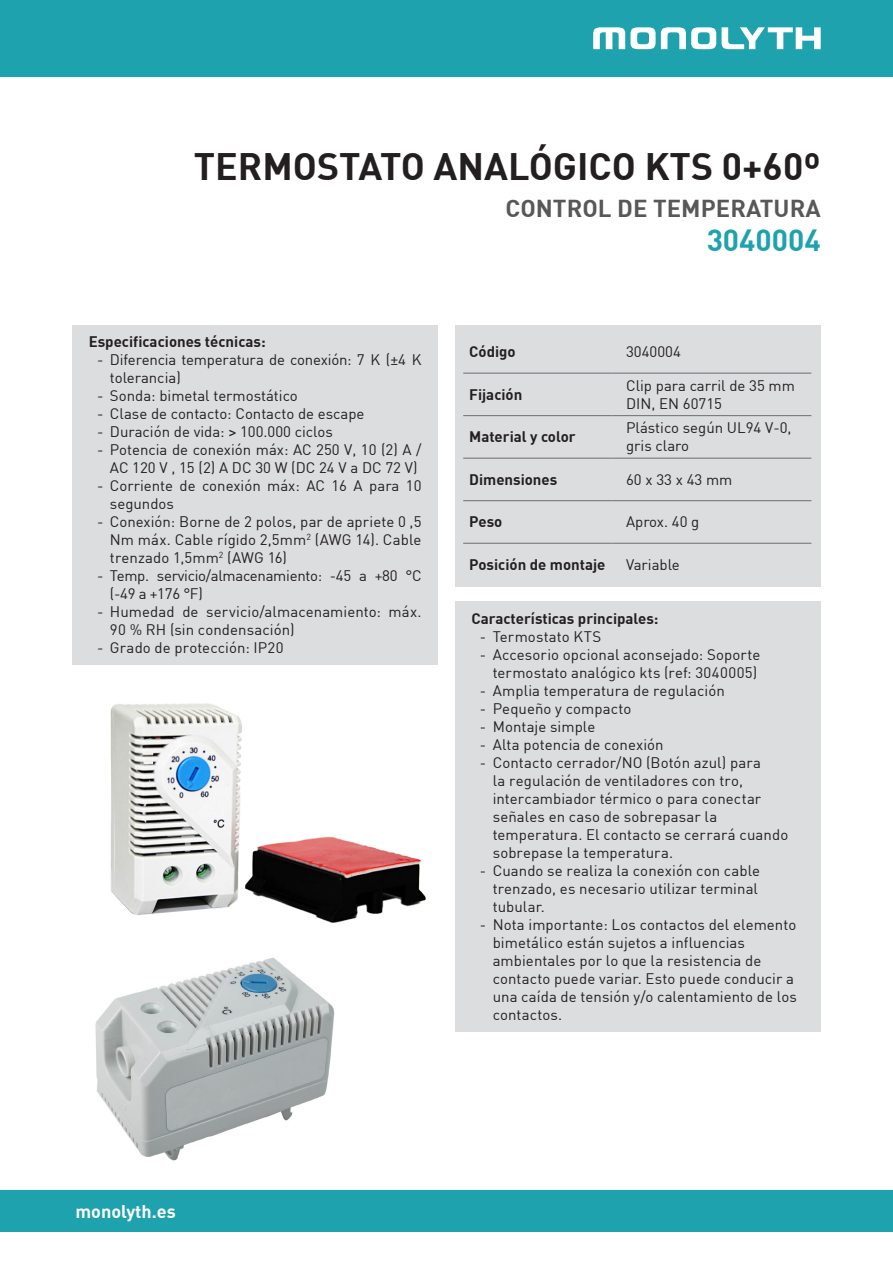
<style>
.page{position:relative;width:893px;height:1263px;background:#fff}
.page>*{position:absolute;margin:0;border:0;box-sizing:border-box;transform-origin:0 0}
.t1{font:700 37.5px "DIN";color:#231f20}
.t2{font:700 30px "DIN";color:#1ea2ae}
.t3{font:700 24px "DIN";color:#57585a}
.t4{font:700 18px "DIN";color:#fff}
.Estilo_de_párrafo_1{font:15px/18px "DIN";letter-spacing:.005em;color:#231f20}
.Estilo_de_párrafo_2{font:700 15px "DIN";color:#231f20}
.Estilo_de_párrafo_1-2{font:15px/18px "DIN";letter-spacing:-.02em;color:#231f20}
.Estilo_de_párrafo_1-3{font:15px/18px "DIN";letter-spacing:-.015em;color:#231f20}
.s1{font-family:"Roboto"}
</style>
<div class="page">
<div style="left:0;top:0;width:893px;height:77px;background:#1ea2ae"></div>
<svg style="left:593px;top:27px;width:123px;height:22px"></svg>
<svg style="left:722px;top:27px;width:99px;height:22px"></svg>
<div style="left:0;top:1191px;width:893px;height:41px;background:#1ea2ae"></div>
<div style="left:455px;top:325px;width:366px;height:262px;background:#dcdddf"></div>
<hr style="left:463px;top:373px;width:149px;height:1px;background:#6c6d70">
<hr style="left:612px;top:373px;width:199px;height:1px;background:#6c6d70">
<hr style="left:463px;top:415px;width:149px;height:1px;background:#6c6d70">
<hr style="left:612px;top:415px;width:199px;height:1px;background:#6c6d70">
<hr style="left:463px;top:458px;width:149px;height:1px;background:#6c6d70">
<hr style="left:612px;top:458px;width:199px;height:1px;background:#6c6d70">
<hr style="left:463px;top:500px;width:149px;height:1px;background:#6c6d70">
<hr style="left:612px;top:500px;width:199px;height:1px;background:#6c6d70">
<hr style="left:463px;top:543px;width:149px;height:1px;background:#6c6d70">
<hr style="left:612px;top:543px;width:199px;height:1px;background:#6c6d70">
<div style="left:455px;top:601px;width:366px;height:431px;background:#dcdddf"></div>
<div style="left:72px;top:325px;width:366px;height:340px;background:#dcdddf"></div>
<img style="left:95px;top:958px;width:240px;height:203px">
<img style="left:110px;top:703px;width:316px;height:220px">
<p class="t1" style="left:194px;top:142px;width:628px">TERMOSTATO ANALÓGICO KTS 0+60º</p>
<p class="t3" style="left:506px;top:193px;width:317px">CONTROL DE TEMPERATURA</p>
<p class="t2" style="left:707px;top:221px;width:116px">3040004</p>
<p class="Estilo_de_párrafo_2" style="left:89px;top:332px;width:178px">Especificaciones técnicas:</p>
<p class="Estilo_de_párrafo_1-3" style="left:110px;top:351px;width:313px;text-indent:-13px">- Diferencia temperatura de conexión: 7 K (±4 K tolerancia)</p>
<p class="Estilo_de_párrafo_1" style="left:97px;top:387px;width:202px">- Sonda: bimetal termostático</p>
<p class="Estilo_de_párrafo_1" style="left:97px;top:405px;width:269px">- Clase de contacto: Contacto de escape</p>
<p class="Estilo_de_párrafo_1" style="left:97px;top:423px;width:237px">- Duración de vida: <span class="s1">&gt;</span> 100.000 ciclos</p>
<p class="Estilo_de_párrafo_1" style="left:97px;top:441px;width:326px;text-align:center">- Potencia de conexión máx: AC 250 V, 10 (2) A /<br>AC 120 V , 15 (2) A DC 30 W (DC 24 V a DC 72 V)</p>
<p class="Estilo_de_párrafo_1" style="left:110px;top:477px;width:313px;text-indent:-13px">- Corriente de conexión máx: AC 16 A para 10 segundos</p>
<p class="Estilo_de_párrafo_1" style="left:110px;top:513px;width:313px;text-align:justify;text-indent:-13px">- Conexión: Borne de 2 polos, par de apriete 0 ,5<br>Nm máx. Cable rígido 2,5mm<sup>2</sup> (AWG 14). Cable trenzado 1,5mm<sup>2</sup> (AWG 16)</p>
<p class="Estilo_de_párrafo_1-2" style="left:110px;top:567px;width:313px;text-indent:-13px">- Temp. servicio/almacenamiento: -45 a +80 °C (-49 a +176 °F)</p>
<p class="Estilo_de_párrafo_1" style="left:110px;top:603px;width:313px;text-indent:-13px">- Humedad de servicio/almacenamiento: máx.<br>90 % RH (sin condensación)</p>
<p class="Estilo_de_párrafo_1" style="left:97px;top:639px;width:188px">- Grado de protección: IP20</p>
<p class="Estilo_de_párrafo_2" style="left:469px;top:342px;width:48px">Código</p>
<p class="Estilo_de_párrafo_1" style="left:626px;top:342px;width:56px">3040004</p>
<p class="Estilo_de_párrafo_2" style="left:469px;top:384px;width:55px">Fijación</p>
<p class="Estilo_de_párrafo_1" style="left:626px;top:376px;width:170px">Clip para carril de 35 mm<br>DIN, EN 60715</p>
<p class="Estilo_de_párrafo_2" style="left:469px;top:427px;width:108px">Material y color</p>
<p class="Estilo_de_párrafo_1" style="left:626px;top:419px;width:167px">Plástico según UL94 V-0, gris claro</p>
<p class="Estilo_de_párrafo_2" style="left:469px;top:469px;width:90px">Dimensiones</p>
<p class="Estilo_de_párrafo_1" style="left:626px;top:470px;width:108px">60 x 33 x 43 mm</p>
<p class="Estilo_de_párrafo_2" style="left:469px;top:512px;width:35px">Peso</p>
<p class="Estilo_de_párrafo_1" style="left:626px;top:513px;width:75px">Aprox. 40 g</p>
<p class="Estilo_de_párrafo_2" style="left:469px;top:555px;width:138px">Posición de montaje</p>
<p class="Estilo_de_párrafo_1" style="left:626px;top:555px;width:55px">Variable</p>
<p class="Estilo_de_párrafo_2" style="left:471px;top:608px;width:189px">Características principales:</p>
<p class="Estilo_de_párrafo_1" style="left:480px;top:627px;width:123px">- Termostato KTS</p>
<p class="Estilo_de_párrafo_1" style="left:480px;top:645px;width:282px;text-align:right">- Accesorio opcional aconsejado: Soporte termostato analógico kts (ref: 3040005)</p>
<p class="Estilo_de_párrafo_1" style="left:480px;top:681px;width:247px">- Amplia temperatura de regulación</p>
<p class="Estilo_de_párrafo_1" style="left:480px;top:699px;width:153px">- Pequeño y compacto</p>
<p class="Estilo_de_párrafo_1" style="left:480px;top:717px;width:117px">- Montaje simple</p>
<p class="Estilo_de_párrafo_1" style="left:480px;top:735px;width:185px">- Alta potencia de conexión</p>
<p class="Estilo_de_párrafo_1" style="left:493px;top:753px;width:297px;text-indent:-13px">- Contacto cerrador/NO (Botón azul) para<br>la regulación de ventiladores con tro, intercambiador térmico o para conectar señales en caso de sobrepasar la temperatura. El contacto se cerrará cuando sobrepase la temperatura.</p>
<p class="Estilo_de_párrafo_1" style="left:493px;top:861px;width:269px;text-indent:-13px">- Cuando se realiza la conexión con cable trenzado, es necesario utilizar terminal tubular.</p>
<p class="Estilo_de_párrafo_1" style="left:493px;top:915px;width:306px;text-indent:-13px">- Nota importante: Los contactos del elemento bimetálico están sujetos a influencias ambientales por lo que la resistencia de contacto puede variar. Esto puede conducir a una caída de tensión y/o calentamiento de los contactos.</p>
<p class="t4" style="left:75px;top:1199px;width:102px">monolyth.es</p>
</div>
